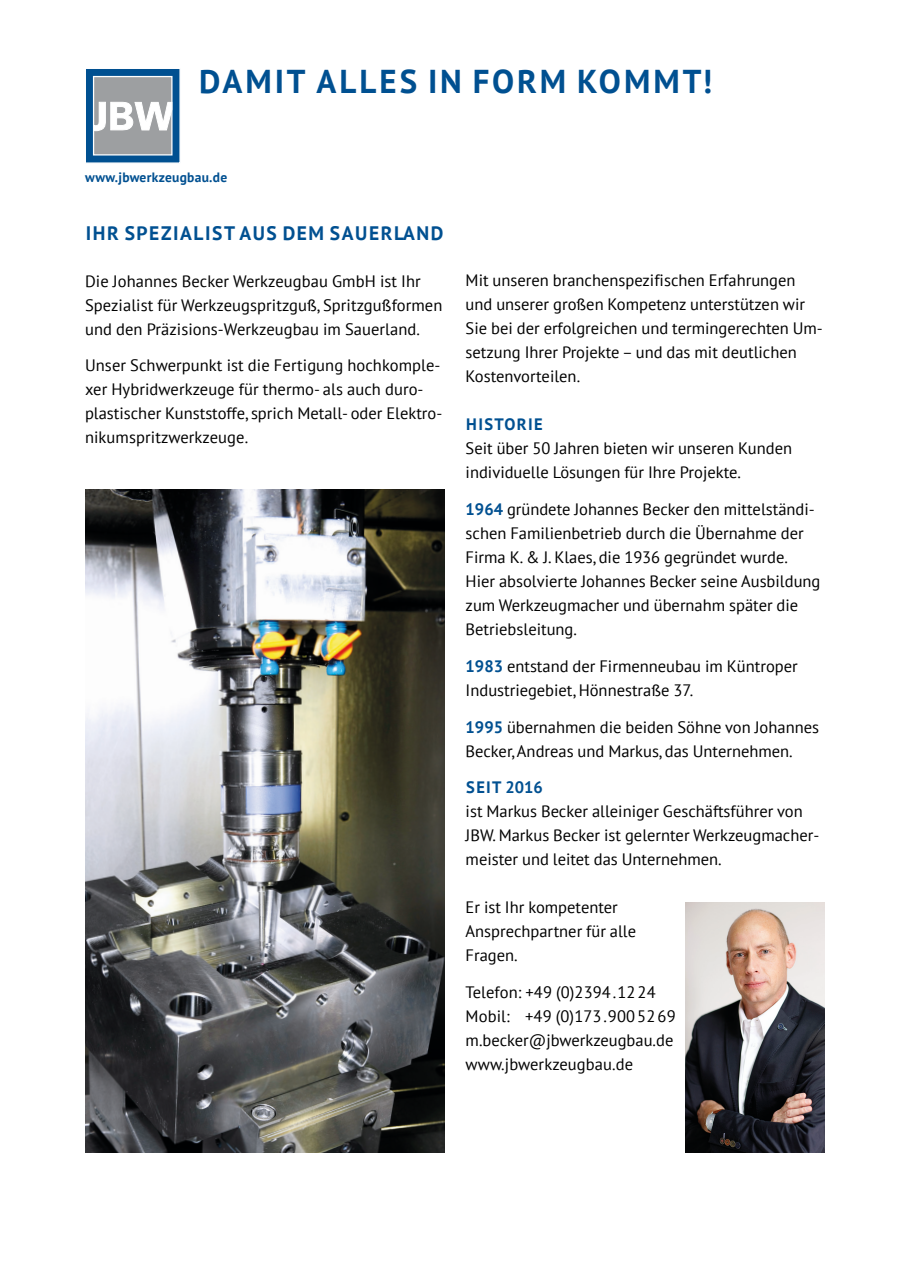
<style>
.page{position:relative;width:910px;height:1280px;background:#fff}
.page>*{position:absolute;margin:0;border:0;box-sizing:border-box;transform-origin:0 0}
.t1{font:700 33px "PT Sans";letter-spacing:.09em;color:#005091}
.t2{font:700 19.5px "PT Sans";letter-spacing:.08em;color:#005091}
.t3{font:16.5px/24px "PT Sans";color:#000}
.t4{font:700 13.5px "PT Sans";letter-spacing:.02em;color:#005091}
.s1{font-weight:700;color:#005091}
</style>
<div class="page">
<img style="left:85px;top:489px;width:359px;height:663px">
<img style="left:685px;top:902px;width:140px;height:250px">
<div style="left:85px;top:68px;width:96px;height:96px;background:#005091;border:1px solid #fff"></div>
<div style="left:93px;top:76px;width:80px;height:80px;background:#9d9fa1;border:1px solid #fff"></div>
<svg style="left:93px;top:102px;width:79px;height:29px"></svg>
<p class="t1" style="left:199px;top:59px;width:515px">DAMIT ALLES IN FORM KOMMT!</p>
<p class="t4" style="left:85px;top:169px;width:144px">www.jbwerkzeugbau.de</p>
<p class="t2" style="left:86px;top:220px;width:359px">IHR SPEZIALIST AUS DEM SAUERLAND</p>
<p class="t3" style="left:85px;top:268px;width:359px">Die Johannes Becker Werkzeugbau GmbH ist Ihr<br>Spezialist für Werkzeugspritzguss, Spritzgussformen und den Präzisions-Werkzeugbau im Sauerland.</p>
<p class="t3" style="left:85px;top:353px;width:359px">Unser Schwerpunkt ist die Fertigung hochkomple&shy;xer Hybridwerkzeuge für thermo- als auch duro&shy;plastischer Kunststoffe, sprich Metall- oder Elektro&shy;nikumspritzwerkzeuge.</p>
<p class="t3" style="left:466px;top:268px;width:359px">Mit unseren branchenspezifischen Erfahrungen und unserer großen Kompetenz unterstützen wir Sie bei der erfolgreichen und termingerechten Um&shy;setzung Ihrer Projekte – und das mit deutlichen Kostenvorteilen.</p>
<p class="t3" style="left:466px;top:412px;width:328px"><span class="s1">HISTORIE<br></span>Seit über 50 Jahren bieten wir unseren Kunden individuelle Lösungen für Ihre Projekte.</p>
<p class="t3" style="left:466px;top:497px;width:356px"><span class="s1">1964</span> gründete Johannes Becker den mittelständi&shy;schen Familienbetrieb durch die Übernahme der Firma K. &amp; J. Klaes, die 1936 gegründet wurde.<br>Hier absolvierte Johannes Becker seine Ausbildung zum Werkzeugmacher und übernahm später die Betriebsleitung.</p>
<p class="t3" style="left:466px;top:654px;width:334px"><span class="s1">1983</span> entstand der Firmenneubau im Küntroper<br>Industriegebiet, Hönnestraße 37.</p>
<p class="t3" style="left:466px;top:714px;width:355px"><span class="s1">1995</span> übernahmen die beiden Söhne von Johannes<br>Becker, Andreas und Markus, das Unternehmen.</p>
<p class="t3" style="left:466px;top:775px;width:355px"><span class="s1">SEIT 2016<br></span>ist Markus Becker alleiniger Geschäftsführer von JBW. Markus Becker ist gelernter Werkzeugmacher&shy;meister und leitet das Unternehmen.</p>
<p class="t3" style="left:466px;top:895px;width:172px">Er ist Ihr kompetenter<br>Ansprechpartner für alle<br>Fragen.</p>
<p class="t3" style="left:466px;top:980px;width:212px">Telefon: +49 (0)2394.1224<br>Mobil: +49 (0)173.9005269 m.becker@jbwerkzeugbau.de www.jbwerkzeugbau.de</p>
</div>
